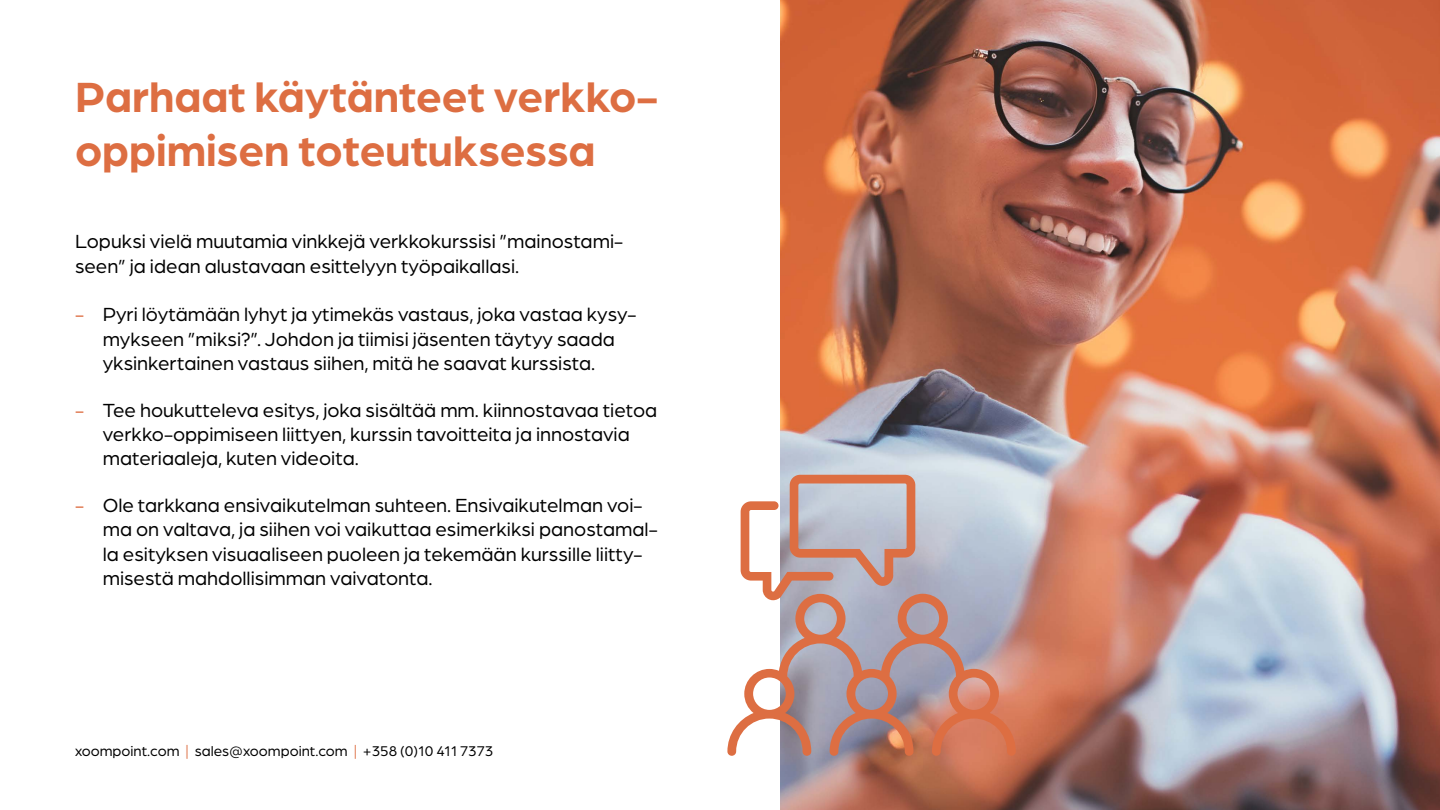
<style>
.page{position:relative;width:1440px;height:810px;background:#fff}
.page>*{position:absolute;margin:0;border:0;box-sizing:border-box;transform-origin:0 0}
.Otsikkofontti_vihreä{font:700 45px/54px "Arboria";color:#dd6e42}
.Ingressi_30pt{font:20.25px/24.3px "Arboria";color:#000}
.t1{font:15px "Arboria";color:#000}
.s1{color:#dd6e42}
</style>
<div class="page">
<img style="left:780px;top:0;width:660px;height:810px">
<svg style="left:727px;top:594px;width:289px;height:162px"></svg>
<svg style="left:741px;top:475px;width:174px;height:125px"></svg>
<p class="Otsikkofontti_vihreä" style="left:75px;top:67px;width:585px">Parhaat käytänteet verkko&shy;oppimisen toteutuksessa</p>
<p class="Ingressi_30pt" style="left:75px;top:229px;width:550px">Lopuksi vielä muutamia vinkkejä verkkokurssisi ”mainostami&shy;seen” ja idean alustavaan esittelyyn työpaikallasi.</p>
<p class="Ingressi_30pt" style="left:103px;top:302px;width:535px;text-indent:-28px"><span class="s1">-</span> Pyri löytämään lyhyt ja ytimekäs vastaus, joka vastaa kysy&shy;mykseen ”miksi?”. Johdon ja tiimisi jäsenten täytyy saada yksinkertainen vastaus siihen, mitä he saavat kurssista.</p>
<p class="Ingressi_30pt" style="left:103px;top:397px;width:556px;text-indent:-28px"><span class="s1">-</span> Tee houkutteleva esitys, joka sisältää mm. kiinnostavaa tietoa verkko-oppimiseen liittyen, kurssin tavoitteita ja innostavia materiaaleja, kuten videoita.</p>
<p class="Ingressi_30pt" style="left:103px;top:492px;width:557px;text-indent:-28px"><span class="s1">-</span> Ole tarkkana ensivaikutelman suhteen. Ensivaikutelman voi&shy;ma on valtava, ja siihen voi vaikuttaa esimerkiksi panostamal&shy;la esityksen visuaaliseen puoleen ja tekemään kurssille liitty&shy;misestä mahdollisimman vaivatonta.</p>
<p class="t1" style="left:75px;top:742px;width:420px">xoompoint.com <span class="s1">|</span> sales@xoompoint.com <span class="s1">|</span> +358 (0)10 411 7373</p>
</div>
